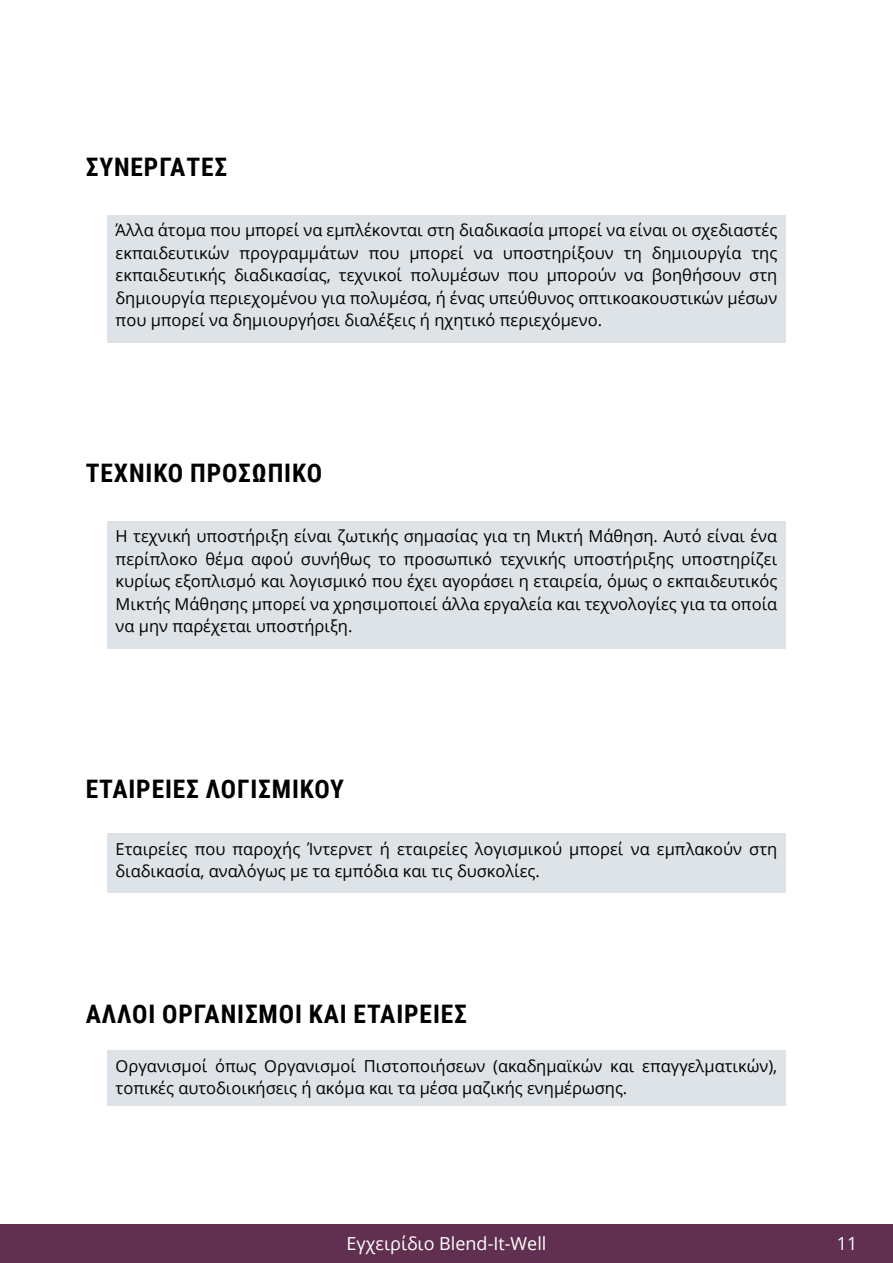
<style>
.page{position:relative;width:893px;height:1263px;background:#fff}
.page>*{position:absolute;margin:0;border:0;box-sizing:border-box;transform-origin:0 0}
.t1{font:700 25.5px "Roboto Condensed";letter-spacing:.035em;color:#000}
.t2{font:18px "Open Sans";color:#fff}
.t3{font:16.5px/22.5px "Open Sans";color:#000;text-align:justify}
</style>
<div class="page">
<div style="left:0;top:1224px;width:893px;height:39px;background:#612f4f"></div>
<div style="left:107px;top:521px;width:679px;height:127px;background:#dee3e8"></div>
<div style="left:107px;top:834px;width:679px;height:59px;background:#dee3e8"></div>
<div style="left:107px;top:1050px;width:679px;height:56px;background:#dee3e8"></div>
<div style="left:107px;top:215px;width:679px;height:127px;background:#dee3e8"></div>
<h1 class="t1" style="left:86px;top:149px;width:143px">ΣΥΝΕΡΓΆΤΕΣ</h1>
<p class="t3" style="left:116px;top:218px;width:663px">Άλλα άτομα που μπορεί να εμπλέκονται στη διαδικασία μπορεί να είναι οι σχεδιαστές εκπαιδευτικών προγραμμάτων που μπορεί να υποστηρίξουν τη δημιουργία της εκπαιδευτικής διαδικασίας, τεχνικοί πολυμέσων που μπορούν να βοηθήσουν στη δημιουργία περιεχομένου για πολυμέσα, ή ένας υπεύθυνος οπτικοακουστικών μέσων που μπορεί να δημιουργήσει διαλέξεις ή ηχητικό περιεχόμενο.</p>
<h1 class="t1" style="left:86px;top:455px;width:236px">ΤΕΧΝΙΚΌ ΠΡΟΣΩΠΙΚΌ</h1>
<p class="t3" style="left:116px;top:525px;width:663px">Η τεχνική υποστήριξη είναι ζωτικής σημασίας για τη Μικτή Μάθηση. Αυτό είναι ένα περίπλοκο θέμα αφού συνήθως το προσωπικό τεχνικής υποστήριξης υποστηρίζει κυρίως εξοπλισμό και λογισμικό που έχει αγοράσει η εταιρεία, όμως ο εκπαιδευτικός Μικτής Μάθησης μπορεί να χρησιμοποιεί άλλα εργαλεία και τεχνολογίες για τα οποία να μην παρέχεται υποστήριξη.</p>
<h1 class="t1" style="left:86px;top:771px;width:260px">ΕΤΑΙΡΕΊΕΣ ΛΟΓΙΣΜΙΚΟΎ</h1>
<p class="t3" style="left:116px;top:837px;width:663px">Εταιρείες που παροχής Ίντερνετ ή εταιρείες λογισμικού μπορεί να εμπλακούν στη διαδικασία, αναλόγως με τα εμπόδια και τις δυσκολίες.</p>
<h1 class="t1" style="left:86px;top:996px;width:383px">ΆΛΛΟΙ ΟΡΓΑΝΙΣΜΟΊ ΚΑΙ ΕΤΑΙΡΕΊΕΣ</h1>
<p class="t3" style="left:116px;top:1054px;width:663px">Οργανισμοί όπως Οργανισμοί Πιστοποιήσεων (ακαδημαϊκών και επαγγελματικών), τοπικές αυτοδιοικήσεις ή ακόμα και τα μέσα μαζικής ενημέρωσης.</p>
<p class="t2" style="left:346px;top:1231px;width:202px">Εγχειρίδιο Blend-It-Well</p>
<p class="t2" style="left:837px;top:1231px;width:22px">11</p>
</div>
